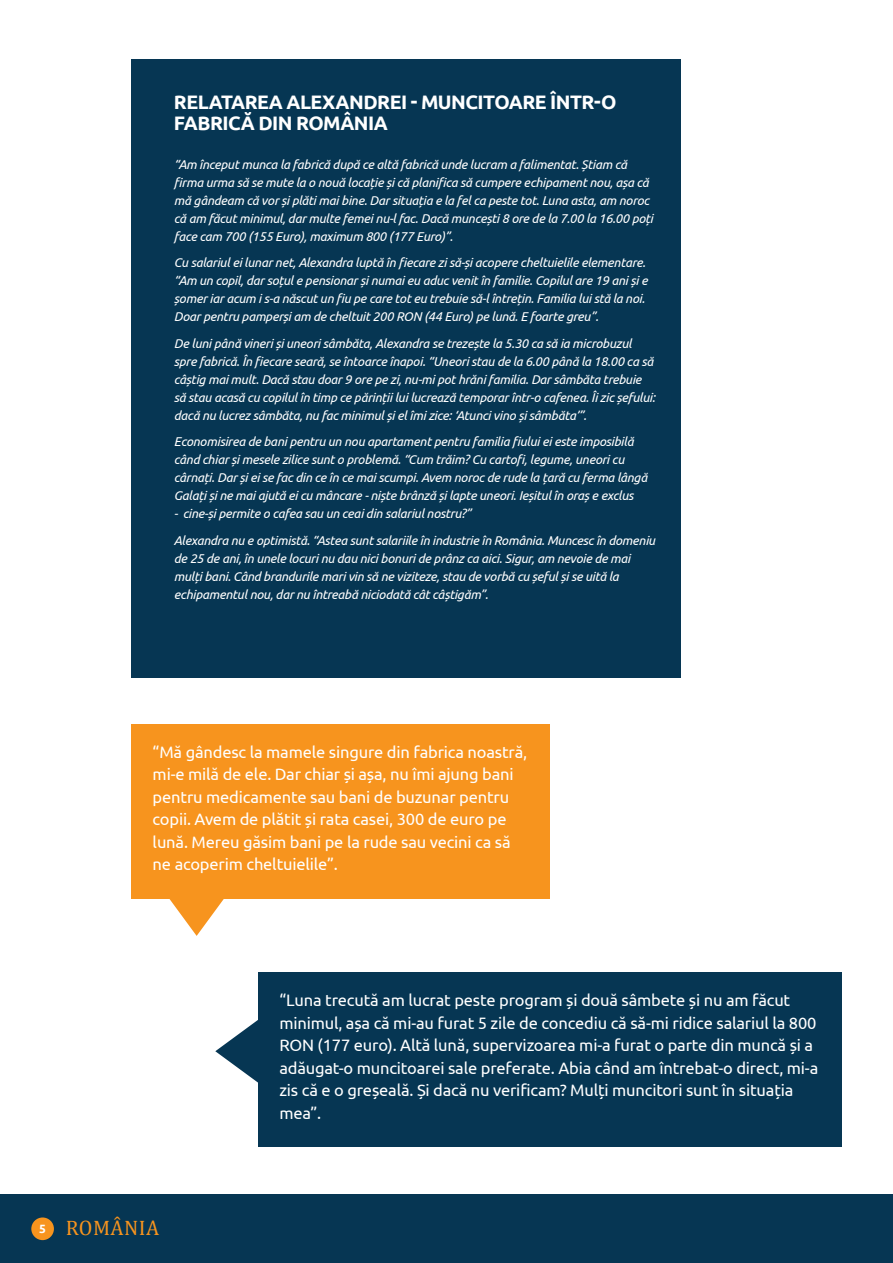
<style>
.page{position:relative;width:893px;height:1263px;background:#fff}
.page>*{position:absolute;margin:0;border:0;box-sizing:border-box;transform-origin:0 0}
.t1{font:21px "Cambria";letter-spacing:.02em;color:#f7941e}
.t2{font:700 19.5px/21px "Ubuntu";letter-spacing:-.025em;color:#fff}
.t3{font:16.5px/22.5px "Ubuntu";letter-spacing:-.01em;color:#fff}
.t4{font:italic 12.75px/18px "Ubuntu";letter-spacing:-.02em;color:#fff}
.s1{font-family:"Ubuntu";font-weight:700;font-size:12px;color:#fff}
</style>
<div class="page">
<div style="left:0;top:1195px;width:893px;height:68px;background:#063653"></div>
<div style="left:31px;top:1217px;width:23px;height:23px;background:#f7941e;border-radius:50%"></div>
<div style="left:131px;top:723px;width:419px;height:175px;background:#f7941e"></div>
<div style="left:131px;top:59px;width:550px;height:619px;background:#063653"></div>
<div style="left:258px;top:972px;width:584px;height:175px;background:#063653"></div>
<svg style="left:165px;top:898px;width:63px;height:38px"></svg>
<svg style="left:215px;top:1020px;width:43px;height:63px"></svg>
<h2 class="t2" style="left:174px;top:91px;width:444px">RELATAREA ALEXANDREI - MUNCITOARE ÎNTR-O<br>FABRICĂ DIN ROMÂNIA</h2>
<p class="t4" style="left:174px;top:155px;width:481px">“Am început munca la fabrică după ce altă fabrică unde lucram a falimentat. Știam că firma urma să se mute la o nouă locație și că planifica să cumpere echipament nou, așa că mă gândeam că vor și plăti mai bine. Dar situația e la fel ca peste tot. Luna asta, am noroc că am făcut minimul, dar multe femei nu-l fac. Dacă muncești 8 ore de la 7.00 la 16.00 poți face cam 700 (155 Euro), maximum 800 (177 Euro)”.</p>
<p class="t4" style="left:174px;top:253px;width:475px">Cu salariul ei lunar net, Alexandra luptă în fiecare zi să-și acopere cheltuielile elementare. “Am un copil, dar soțul e pensionar și numai eu aduc venit în familie. Copilul are 19 ani și e șomer iar acum i s-a născut un fiu pe care tot eu trebuie să-l întrețin. Familia lui stă la noi.<br>Doar pentru pamperși am de cheltuit 200 RON (44 Euro) pe lună. E foarte greu”.</p>
<p class="t4" style="left:174px;top:334px;width:483px">De luni până vineri și uneori sâmbăta, Alexandra se trezește la 5.30 ca să ia microbuzul spre fabrică. În fiecare seară, se întoarce înapoi. “Uneori stau de la 6.00 până la 18.00 ca să câștig mai mult. Dacă stau doar 9 ore pe zi, nu-mi pot hrăni familia. Dar sâmbăta trebuie să stau acasă cu copilul în timp ce părinții lui lucrează temporar într-o cafenea. Îi zic șefului: dacă nu lucrez sâmbăta, nu fac minimul și el îmi zice: ‘Atunci vino și sâmbăta’”.</p>
<p class="t4" style="left:174px;top:432px;width:475px">Economisirea de bani pentru un nou apartament pentru familia fiului ei este imposibilă când chiar și mesele zilice sunt o problemă. “Cum trăim? Cu cartofi, legume, uneori cu cârnați. Dar și ei se fac din ce în ce mai scumpi. Avem noroc de rude la țară cu ferma lângă Galați și ne mai ajută ei cu mâncare - niște brânză și lapte uneori. Ieșitul în oraș e exclus</p>
<p class="t4" style="left:174px;top:500px;width:483px;line-height:26.5px">- cine-și permite o cafea sau un ceai din salariul nostru?”<br>Alexandra nu e optimistă. “Astea sunt salariile în industrie în România. Muncesc în domeniu</p>
<p class="t4" style="left:174px;top:549px;width:458px">de 25 de ani, în unele locuri nu dau nici bonuri de prânz ca aici. Sigur, am nevoie de mai mulți bani. Când brandurile mari vin să ne viziteze, stau de vorbă cu șeful și se uită la echipamentul nou, dar nu întreabă niciodată cât câștigăm”.</p>
<p class="t3" style="left:153px;top:740px;width:376px">“Mă gândesc la mamele singure din fabrica noastră, mi-e milă de ele. Dar chiar și așa, nu îmi ajung bani pentru medicamente sau bani de buzunar pentru copii. Avem de plătit și rata casei, 300 de euro pe lună. Mereu găsim bani pe la rude sau vecini ca să ne acoperim cheltuielile”.</p>
<h1 class="t1" style="left:39px;top:1215px;width:121px"><span class="s1">5</span> ROMÂNIA</h1>
<p class="t3" style="left:279px;top:989px;width:540px">“Luna trecută am lucrat peste program și două sâmbete și nu am făcut minimul, așa că mi-au furat 5 zile de concediu că să-mi ridice salariul la 800<br>RON (177 euro). Altă lună, supervizoarea mi-a furat o parte din muncă și a adăugat-o muncitoarei sale preferate. Abia când am întrebat-o direct, mi-a zis că e o greșeală. Și dacă nu verificam? Mulți muncitori sunt în situația mea”.</p>
</div>
